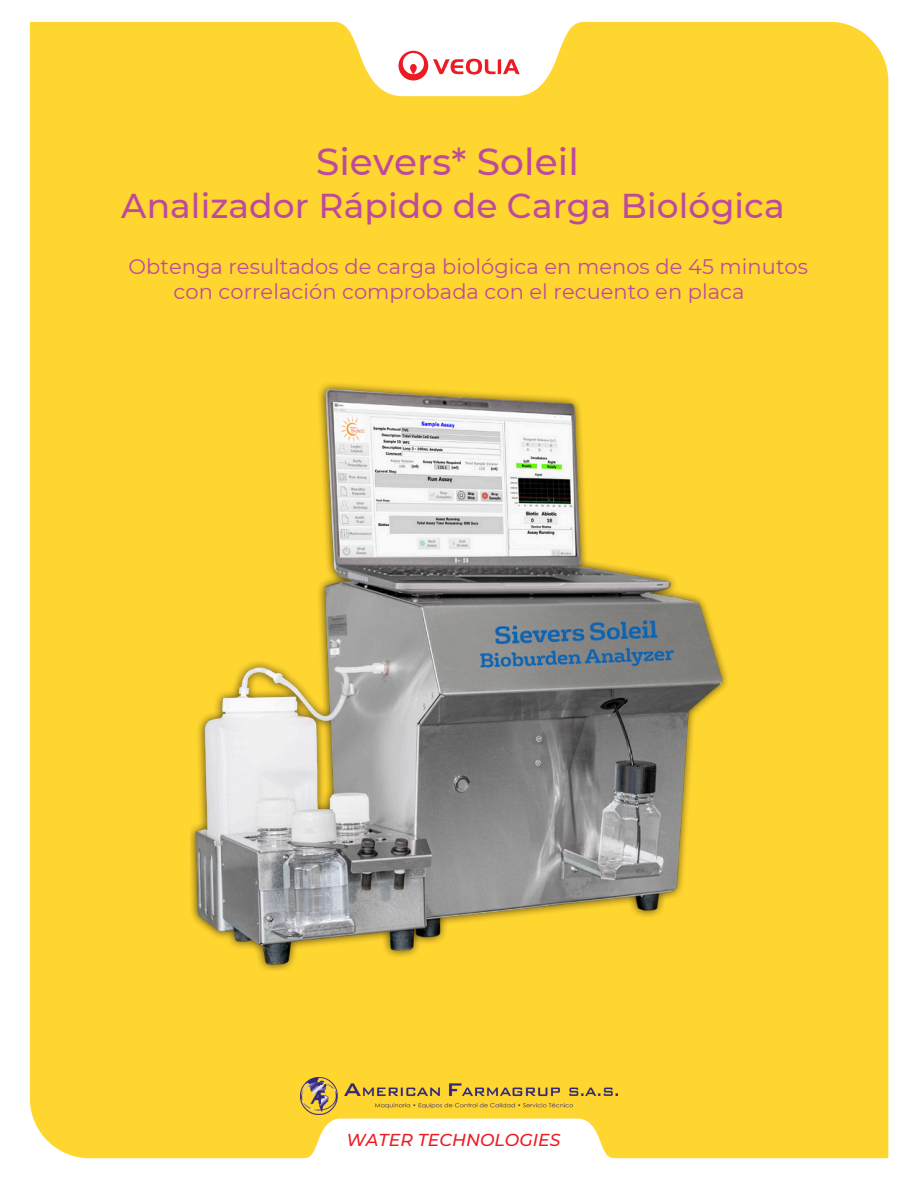
<style>
.page{position:relative;width:918px;height:1188px;background:#fff}
.page>*{position:absolute;margin:0;border:0;box-sizing:border-box;transform-origin:0 0}
.t1{font:500 37.5px "Montserrat";letter-spacing:.005em;color:#bd4b9c}
.t2{font:500 34.5px "Montserrat";letter-spacing:.005em;color:#bd4b9c}
.t3{font:21px/24.8px "Montserrat";letter-spacing:.005em;color:#bd4b9c}
.t4{font:italic 500 17.25px "Montserrat";letter-spacing:.005em;color:#ed1c24}
</style>
<div class="page">
<div style="left:30px;top:22px;width:858px;height:1136px;background:#ffd530"></div>
<svg style="left:304px;top:1119px;width:311px;height:39px"></svg>
<svg style="left:332px;top:22px;width:253px;height:74px"></svg>
<img style="left:190px;top:382px;width:538px;height:589px">
<img style="left:300px;top:1078px;width:318px;height:37px">
<h2 class="t1" style="left:316px;top:139px;width:264px">Sievers* Soleil</h2>
<p class="t2" style="left:121px;top:184px;width:665px">Analizador Rápido de Carga Biológica</p>
<p class="t3" style="left:174px;top:254px;width:636px;text-indent:-45px">Obtenga resultados de carga biológica en menos de 45 minutos con correlación comprobada con el recuento en placa</p>
<p class="t4" style="left:347px;top:1129px;width:216px">WATER TECHNOLOGIES</p>
</div>
